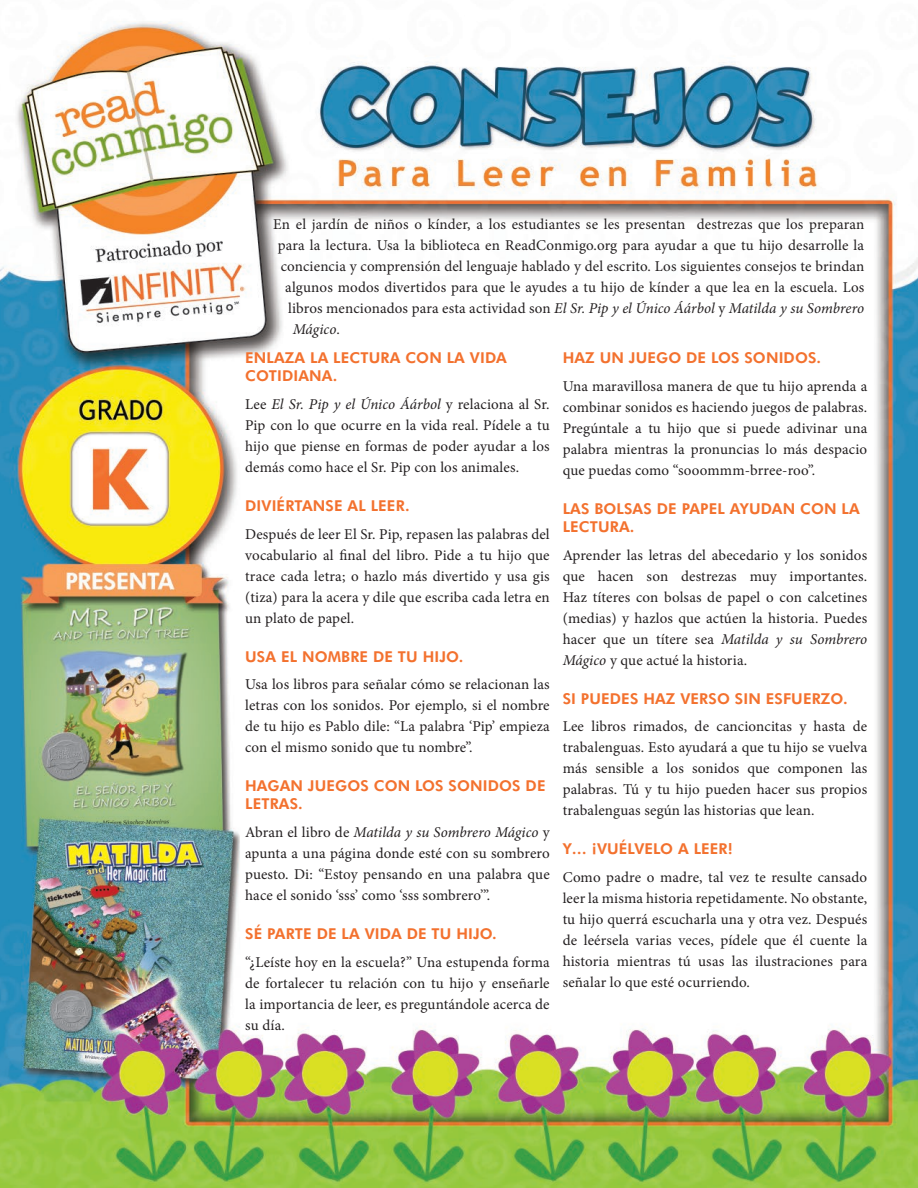
<style>
.page{position:relative;width:918px;height:1188px;background:#fff}
.page>*{position:absolute;margin:0;border:0;box-sizing:border-box;transform-origin:0 0}
.t1{font:15px/21px "Minion Pro";letter-spacing:.01em;color:#231f20;text-align:justify}
.t2{font:800 15px/18px "Futura BT";letter-spacing:.01em;color:#f3712e}
.t3{font:italic 15px "Minion Pro";color:#231f20}
.s1{font-style:normal}
.s2{font-style:italic}
</style>
<div class="page">
<img style="left:0;top:21px;width:918px;height:1167px">
<p class="t1" style="left:273px;top:214px;width:593px">En el jardín de niños o kínder, a los estudiantes se les presentan destrezas que los preparan</p>
<p class="t1" style="left:278px;top:235px;width:588px">para la lectura. Usa la biblioteca en ReadConmigo.org para ayudar a que tu hijo desarrolle la</p>
<p class="t1" style="left:281px;top:256px;width:585px">conciencia y comprensión del lenguaje hablado y del escrito. Los siguientes consejos te brindan</p>
<p class="t1" style="left:285px;top:277px;width:581px">algunos modos divertidos para que le ayudes a tu hijo de kínder a que lea en la escuela. Los</p>
<p class="t3" style="left:288px;top:298px;width:577px"><span class="s1">libros mencionados para esta actividad son</span> El Sr. Pip y el Único Áárbol <span class="s1">y</span> Matilda y su Sombrero</p>
<p class="t3" style="left:293px;top:319px;width:49px">Mágico<span class="s1">.</span></p>
<p class="t2" style="left:245px;top:349px;width:263px">ENLAZA LA LECTURA CON LA VIDA<br>COTIDIANA.</p>
<p class="t1" style="left:245px;top:394px;width:306px">Lee <span class="s2">El Sr. Pip y el Único Áárbol</span> y relaciona al Sr.<br>Pip con lo que ocurre en la vida real. Pídele a tu hijo que piense en formas de poder ayudar a los demás como hace el Sr. Pip con los animales.</p>
<p class="t2" style="left:245px;top:496px;width:166px">DIVIÉRTANSE AL LEER.</p>
<p class="t1" style="left:245px;top:523px;width:306px">Después de leer El Sr. Pip, repasen las palabras del vocabulario al final del libro. Pide a tu hijo que trace cada letra; o hazlo más divertido y usa gis (tiza) para la acera y dile que escriba cada letra en un plato de papel.</p>
<p class="t2" style="left:245px;top:647px;width:220px">USA EL NOMBRE DE TU HIJO.</p>
<p class="t1" style="left:245px;top:674px;width:306px">Usa los libros para señalar cómo se relacionan las letras con los sonidos. Por ejemplo, si el nombre de tu hijo es Pablo dile: “La palabra ‘Pip’ empieza con el mismo sonido que tu nombre”.</p>
<p class="t2" style="left:245px;top:777px;width:302px">HAGAN JUEGOS CON LOS SONIDOS DE<br>LETRAS.</p>
<p class="t1" style="left:245px;top:822px;width:306px">Abran el libro de <span class="s2">Matilda y su Sombrero Mágico</span> y apunta a una página donde esté con su sombrero puesto. Di: “Estoy pensando en una palabra que hace el sonido ‘sss’ como ‘sss sombrero’”.</p>
<p class="t2" style="left:245px;top:925px;width:253px">SÉ PARTE DE LA VIDA DE TU HIJO.</p>
<p class="t1" style="left:245px;top:952px;width:306px">“¿Leíste hoy en la escuela?” Una estupenda forma de fortalecer tu relación con tu hijo y enseñarle la importancia de leer, es preguntándole acerca de su día.</p>
<p class="t2" style="left:563px;top:349px;width:260px">HAZ UN JUEGO DE LOS SONIDOS.</p>
<p class="t1" style="left:563px;top:376px;width:306px">Una maravillosa manera de que tu hijo aprenda a combinar sonidos es haciendo juegos de palabras.<br>Pregúntale a tu hijo que si puede adivinar una palabra mientras la pronuncias lo más despacio que puedas como “sooommm-brree-roo”.</p>
<p class="t2" style="left:563px;top:499px;width:299px">LAS BOLSAS DE PAPEL AYUDAN CON LA<br>LECTURA.</p>
<p class="t1" style="left:563px;top:544px;width:306px">Aprender las letras del abecedario y los sonidos que hacen son destrezas muy importantes.<br>Haz títeres con bolsas de papel o con calcetines (medias) y hazlos que actúen la historia. Puedes hacer que un títere sea <span class="s2">Matilda y su Sombrero Mágico</span> y que actué la historia.</p>
<p class="t2" style="left:563px;top:689px;width:286px">SI PUEDES HAZ VERSO SIN ESFUERZO.</p>
<p class="t1" style="left:563px;top:716px;width:306px">Lee libros rimados, de cancioncitas y hasta de trabalenguas. Esto ayudará a que tu hijo se vuelva más sensible a los sonidos que componen las palabras. Tú y tu hijo pueden hacer sus propios trabalenguas según las historias que lean.</p>
<p class="t2" style="left:563px;top:840px;width:172px">Y… ¡VUÉLVELO A LEER!</p>
<p class="t1" style="left:563px;top:867px;width:306px">Como padre o madre, tal vez te resulte cansado leer la misma historia repetidamente. No obstante, tu hijo querrá escucharla una y otra vez. Después de leérsela varias veces, pídele que él cuente la historia mientras tú usas las ilustraciones para señalar lo que esté ocurriendo.</p>
</div>
